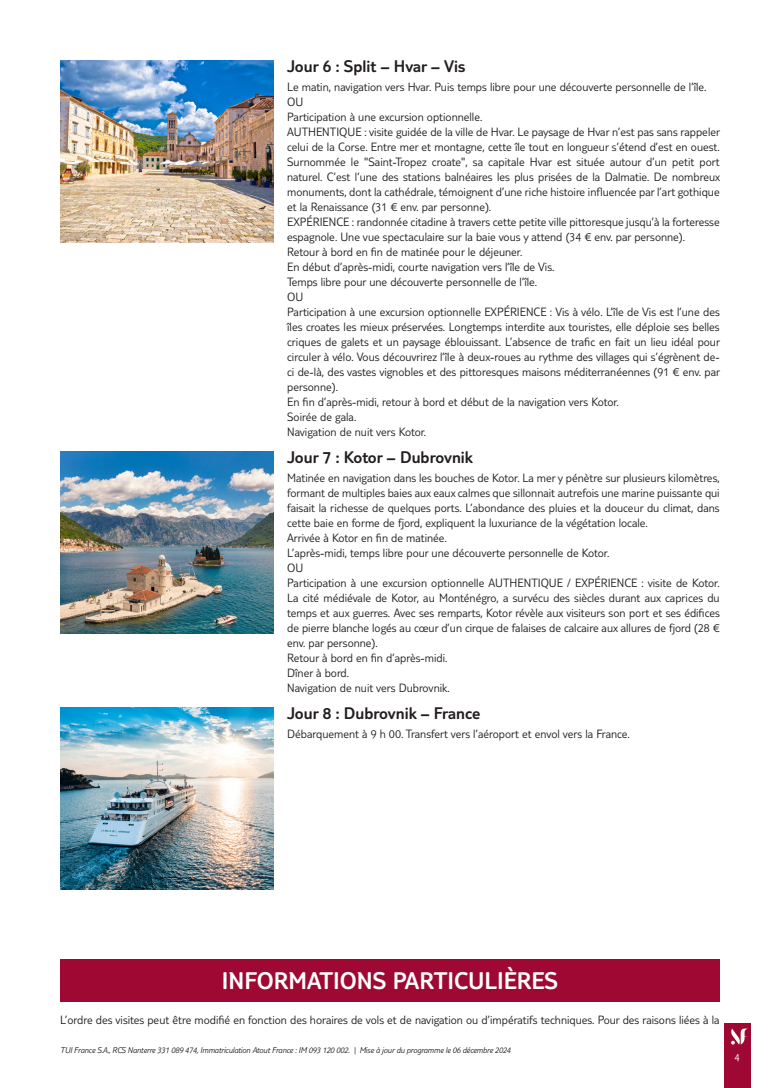
<style>
.page{position:relative;width:780px;height:1088px;background:#fff}
.page>*{position:absolute;margin:0;border:0;box-sizing:border-box;transform-origin:0 0}
.t1{font:300 25px "TUI Type";color:#fff}
.t2{font:300 17.5px "TUI Type";color:#231f20}
.t3{font:300 12.5px/15px "TUI Type";color:#231f20}
.t4{font:300 11.25px "TUI Type";color:#fff}
.t5{font:italic 300 8.75px "TUI Type";letter-spacing:-.02em;color:#231f20}
</style>
<div class="page">
<div style="left:724px;top:1023px;width:26px;height:65px;background:#9e0832"></div>
<svg style="left:731px;top:1028px;width:17px;height:16px"></svg>
<img style="left:60px;top:60px;width:213px;height:182px">
<img style="left:60px;top:451px;width:213px;height:182px">
<img style="left:60px;top:707px;width:213px;height:182px">
<div style="left:60px;top:959px;width:659px;height:42px;background:#9e0832"></div>
<h2 class="t2" style="left:287px;top:56px;width:180px">Jour 6 : Split – Hvar – Vis</h2>
<p class="t3" style="left:287px;top:79px;width:434px">Le matin, navigation vers Hvar. Puis temps libre pour une découverte personnelle de l’île.<br>OU<br>Participation à une excursion optionnelle.<br>AUTHENTIQUE : visite guidée de la ville de Hvar. Le paysage de Hvar n’est pas sans rappeler celui de la Corse. Entre mer et montagne, cette île tout en longueur s’étend d’est en ouest.<br>Surnommée le "Saint-Tropez croate", sa capitale Hvar est située autour d’un petit port naturel. C’est l’une des stations balnéaires les plus prisées de la Dalmatie. De nombreux monuments, dont la cathédrale, témoignent d’une riche histoire influencée par l’art gothique et la Renaissance (31 € env. par personne).<br>EXPÉRIENCE : randonnée citadine à travers cette petite ville pittoresque jusqu’à la forteresse espagnole. Une vue spectaculaire sur la baie vous y attend (34 € env. par personne).<br>Retour à bord en fin de matinée pour le déjeuner.<br>En début d’après-midi, courte navigation vers l’île de Vis.<br>Temps libre pour une découverte personnelle de l’île.<br>OU<br>Participation à une excursion optionnelle EXPÉRIENCE : Vis à vélo. L’île de Vis est l’une des îles croates les mieux préservées. Longtemps interdite aux touristes, elle déploie ses belles criques de galets et un paysage éblouissant. L’absence de trafic en fait un lieu idéal pour circuler à vélo. Vous découvrirez l’île à deux-roues au rythme des villages qui s’égrènent de&shy;ci de-là, des vastes vignobles et des pittoresques maisons méditerranéennes (91 € env. par personne).<br>En fin d’après-midi, retour à bord et début de la navigation vers Kotor.<br>Soirée de gala.<br>Navigation de nuit vers Kotor.</p>
<h2 class="t2" style="left:287px;top:447px;width:187px">Jour 7 : Kotor – Dubrovnik</h2>
<p class="t3" style="left:287px;top:470px;width:434px">Matinée en navigation dans les bouches de Kotor. La mer y pénètre sur plusieurs kilomètres, formant de multiples baies aux eaux calmes que sillonnait autrefois une marine puissante qui faisait la richesse de quelques ports. L’abondance des pluies et la douceur du climat, dans cette baie en forme de fjord, expliquent la luxuriance de la végétation locale.<br>Arrivée à Kotor en fin de matinée.<br>L’après-midi, temps libre pour une découverte personnelle de Kotor.<br>OU<br>Participation à une excursion optionnelle AUTHENTIQUE / EXPÉRIENCE : visite de Kotor.<br>La cité médiévale de Kotor, au Monténégro, a survécu des siècles durant aux caprices du temps et aux guerres. Avec ses remparts, Kotor révèle aux visiteurs son port et ses édifices de pierre blanche logés au cœur d’un cirque de falaises de calcaire aux allures de fjord (28 € env. par personne).<br>Retour à bord en fin d’après-midi.<br>Dîner à bord.<br>Navigation de nuit vers Dubrovnik.</p>
<h2 class="t2" style="left:287px;top:703px;width:195px">Jour 8 : Dubrovnik – France</h2>
<p class="t3" style="left:287px;top:726px;width:344px">Débarquement à 9 h 00. Transfert vers l’aéroport et envol vers la France.</p>
<h1 class="t1" style="left:222px;top:966px;width:337px">INFORMATIONS PARTICULIÈRES</h1>
<p class="t3" style="left:60px;top:1012px;width:660px">L’ordre des visites peut être modifié en fonction des horaires de vols et de navigation ou d’impératifs techniques. Pour des raisons liées à la</p>
<p class="t5" style="left:60px;top:1045px;width:452px">TUI France S.A., RCS Nanterre 331 089 474, Immatriculation Atout France : IM 093 120 002. | Mise à jour du programme le 06 décembre 2024</p>
<p class="t4" style="left:734px;top:1050px;width:7px">4</p>
</div>
